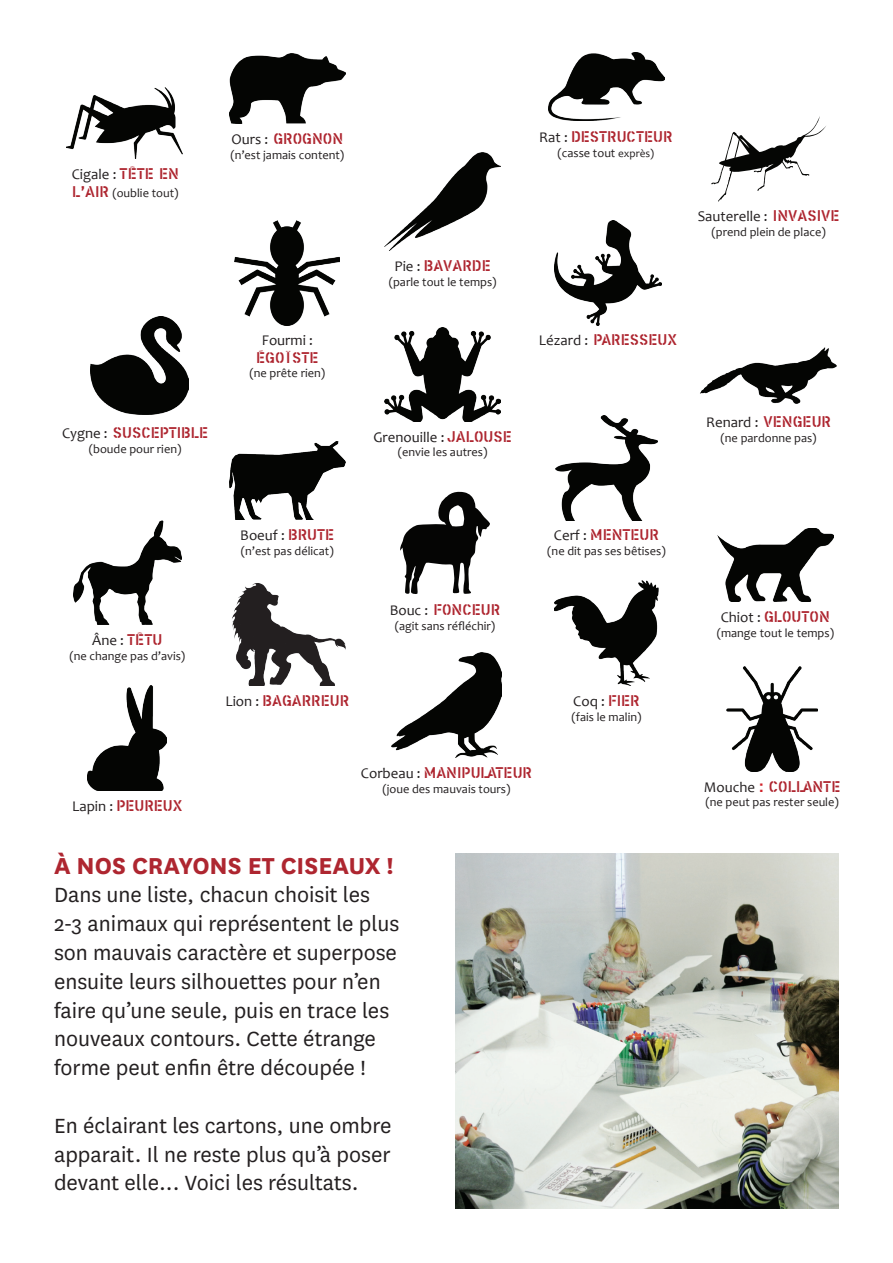
<style>
.page{position:relative;width:893px;height:1263px;background:#fff}
.page>*{position:absolute;margin:0;border:0;box-sizing:border-box;transform-origin:0 0}
.t1{font:700 27px "National";color:#ae2630}
.t2{font:24px/28.8px "National";color:#231f20}
.t3{font:14.85px "Colonel S";color:#ae2630}
.t4{font:14.85px "Candara";color:#231f20}
.t5{font:12.3px "Candara";color:#231f20}
.s1{font-family:"Colonel S";color:#ae2630}
.s2{font-family:"Colonel S";font-size:14.85px;color:#ae2630}
.s3{font-family:"Candara";color:#231f20}
.s4{font-size:11.25px}
.s5{color:#d1232a}
</style>
<div class="page">
<img style="left:456px;top:853px;width:383px;height:356px">
<img style="left:73px;top:520px;width:108px;height:105px">
<img style="left:230px;top:441px;width:115px;height:79px">
<svg style="left:400px;top:491px;width:90px;height:103px"></svg>
<img style="left:555px;top:415px;width:103px;height:105px">
<img style="left:717px;top:528px;width:116px;height:73px">
<img style="left:66px;top:88px;width:116px;height:71px">
<img style="left:554px;top:581px;width:105px;height:105px">
<img style="left:392px;top:653px;width:109px;height:105px">
<img style="left:91px;top:316px;width:98px;height:98px">
<img style="left:235px;top:220px;width:105px;height:105px">
<img style="left:385px;top:327px;width:116px;height:95px">
<img style="left:555px;top:220px;width:106px;height:105px">
<img style="left:88px;top:686px;width:79px;height:104px">
<img style="left:232px;top:583px;width:113px;height:103px">
<img style="left:727px;top:666px;width:90px;height:105px">
<img style="left:229px;top:53px;width:116px;height:70px">
<img style="left:385px;top:153px;width:116px;height:98px">
<img style="left:548px;top:52px;width:116px;height:68px">
<img style="left:700px;top:347px;width:137px;height:57px">
<svg style="left:711px;top:116px;width:115px;height:85px"></svg>
<p class="t4" style="left:72px;top:165px;width:109px">Cigale : <span class="s1">TÊTE EN</span></p>
<p class="t5" style="left:72px;top:185px;width:108px"><span class="s2">L’AIR</span> (oublie tout)</p>
<p class="t3" style="left:231px;top:131px;width:113px"><span class="s3">Ours :</span> GROGNON</p>
<p class="t5" style="left:230px;top:148px;width:115px">(n’est jamais content)</p>
<p class="t3" style="left:62px;top:424px;width:148px"><span class="s3">Cygne :</span> SUSCEPTIBLE</p>
<p class="t5" style="left:89px;top:441px;width:94px">(boude pour rien)</p>
<p class="t4" style="left:262px;top:331px;width:53px">Fourmi :</p>
<p class="t3" style="left:256px;top:349px;width:64px">ÉGOÏSTE</p>
<p class="t5" style="left:249px;top:366px;width:77px">(ne prête rien)</p>
<p class="t3" style="left:394px;top:258px;width:98px"><span class="s3">Pie :</span> BAVARDE</p>
<p class="t5" style="left:389px;top:274px;width:109px">(parle tout le temps)</p>
<p class="t4" style="left:373px;top:427px;width:140px">Grenouille : <span class="s1">JALOUSE</span></p>
<p class="t5" style="left:398px;top:445px;width:91px">(envie les autres)</p>
<p class="t3" style="left:539px;top:129px;width:135px"><span class="s3">Rat :</span> DESTRUCTEUR</p>
<p class="t5" style="left:557px;top:145px;width:98px">(casse tout <span class="s4">exprès)</span></p>
<p class="t4" style="left:698px;top:207px;width:143px">Sauterelle : <span class="s1">INVASIVE</span></p>
<p class="t5" style="left:711px;top:224px;width:116px">(prend plein de place)</p>
<p class="t3" style="left:539px;top:332px;width:140px"><span class="s3">Lézard :</span> PARESSEUX</p>
<p class="t4" style="left:706px;top:413px;width:126px">Renard : <span class="s1">VENGEUR</span></p>
<p class="t5" style="left:720px;top:430px;width:98px">(ne pardonne pas)</p>
<p class="t4" style="left:240px;top:526px;width:96px">Boeuf : <span class="s1">BRUTE</span></p>
<p class="t5" style="left:241px;top:543px;width:94px">(n’est pas délicat)</p>
<p class="t3" style="left:554px;top:527px;width:107px"><span class="s3">Cerf :</span> MENTEUR</p>
<p class="t5" style="left:547px;top:543px;width:120px">(ne dit pas ses bêtises)</p>
<p class="t4" style="left:92px;top:631px;width:72px">Âne : <span class="s1">TÊTU</span></p>
<p class="t5" style="left:69px;top:648px;width:117px">(ne change pas d’avis)</p>
<p class="t3" style="left:72px;top:797px;width:112px"><span class="s3">Lapin :</span> PEUREUX</p>
<p class="t3" style="left:390px;top:601px;width:112px"><span class="s3">Bouc :</span> FONCEUR</p>
<p class="t5" style="left:395px;top:618px;width:102px">(agit sans réfléchir)</p>
<p class="t3" style="left:225px;top:692px;width:125px"><span class="s3">Lion :</span> BAGARREUR</p>
<p class="t3" style="left:361px;top:765px;width:173px"><span class="s3">Corbeau :</span> MANIPULATEUR</p>
<p class="t5" style="left:382px;top:782px;width:130px">(joue des mauvais tours)</p>
<p class="t1" style="left:54px;top:846px;width:341px">À nos crayons et ciseaux !</p>
<p class="t2" style="left:54px;top:880px;width:347px">Dans une liste, chacun choisit les 2-3 animaux qui représentent le plus son mauvais caractère et superpose ensuite leurs silhouettes pour n’en faire qu’une seule, puis en trace les nouveaux contours. Cette étrange forme peut enfin être découpée !</p>
<p class="t2" style="left:54px;top:1110px;width:339px;text-align:justify">En éclairant les cartons, une ombre apparait. I l ne reste plus qu’à poser devant elle... Voici les résultats.</p>
<p class="t4" style="left:573px;top:692px;width:68px">Coq : <span class="s1">FIER</span></p>
<p class="t5" style="left:572px;top:709px;width:71px">(fais le malin)</p>
<p class="t3" style="left:721px;top:608px;width:111px"><span class="s3">Chiot :</span> GLOUTON</p>
<p class="t5" style="left:717px;top:625px;width:119px">(mange tout le temps)</p>
<p class="t3" style="left:704px;top:778px;width:138px"><span class="s3">Mouche</span> <span class="s5">:</span> COLLANTE</p>
<p class="t5" style="left:705px;top:795px;width:135px">(ne peut pas rester seule)</p>
</div>
